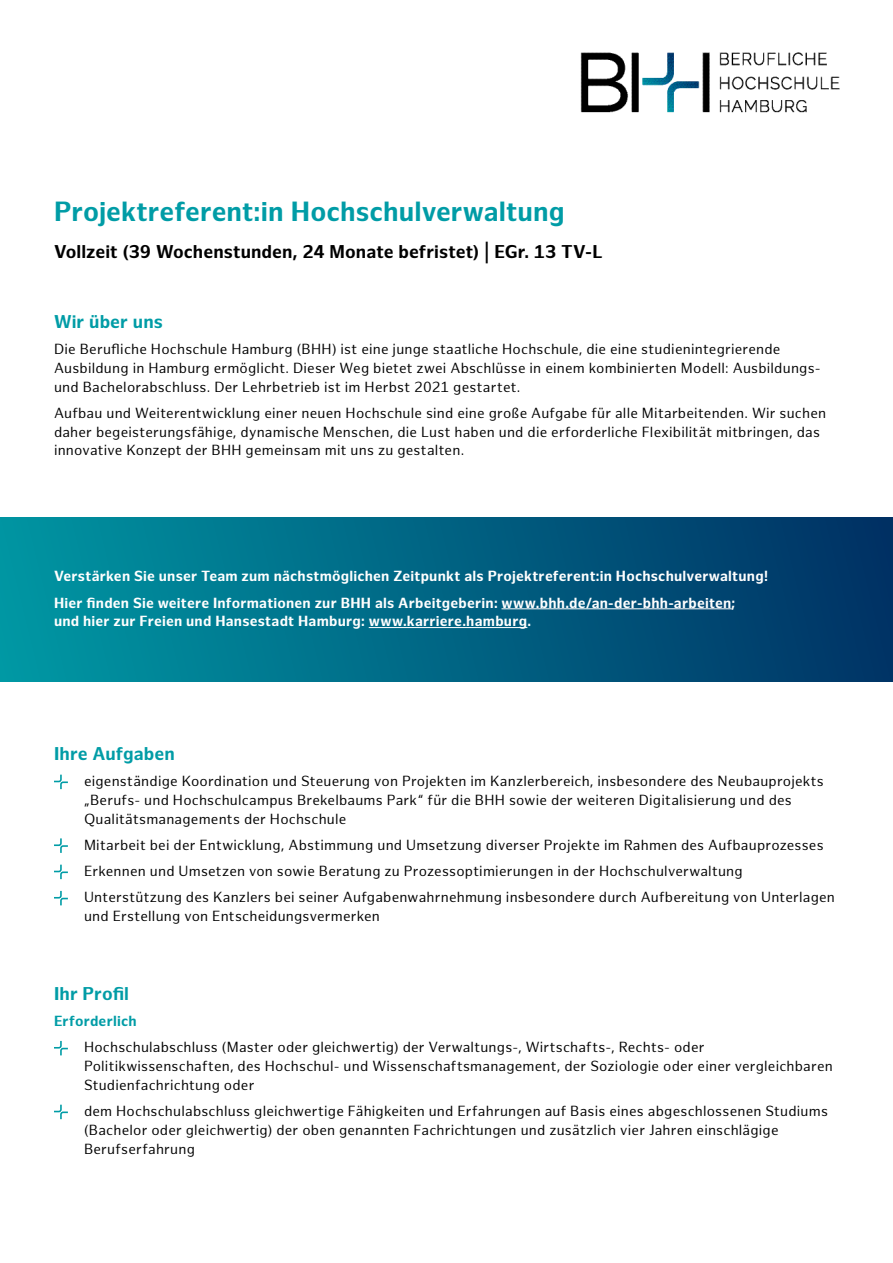
<style>
.page{position:relative;width:893px;height:1263px;background:#fff}
.page>*{position:absolute;margin:0;border:0;box-sizing:border-box;transform-origin:0 0}
.t1{font:700 27px "Hamburg Sans";color:#009ca6}
.t2{font:700 18px "Hamburg Sans";color:#000}
.t3{font:700 18px "Hamburg Sans";letter-spacing:.005em;color:#009ca6}
.t4{font:14.25px/18.8px "Hamburg Sans";letter-spacing:.015em;color:#000}
.t5{font:700 14.25px/26.2px "Hamburg Sans";letter-spacing:.015em;color:#fff}
.t6{font:700 14.25px "Hamburg Sans";letter-spacing:.015em;color:#009ca6}
</style>
<div class="page">
<svg style="left:54px;top:775px;width:14px;height:14px"></svg>
<svg style="left:54px;top:838px;width:14px;height:15px"></svg>
<svg style="left:54px;top:865px;width:14px;height:14px"></svg>
<svg style="left:54px;top:891px;width:14px;height:14px"></svg>
<svg style="left:54px;top:1041px;width:14px;height:14px"></svg>
<svg style="left:54px;top:1105px;width:14px;height:14px"></svg>
<img style="left:580px;top:52px;width:260px;height:61px">
<div style="left:0;top:517px;width:893px;height:165px;background:linear-gradient(to right,#0097a3,#013264)"></div>
<hr style="left:501px;top:608px;width:231px;height:1px;background:#fff">
<hr style="left:369px;top:627px;width:158px;height:1px;background:#fff">
<h1 class="t1" style="left:54px;top:196px;width:512px">Projektreferent:in Hochschulverwaltung</h1>
<p class="t2" style="left:54px;top:241px;width:550px">Vollzeit (39 Wochenstunden, 24 Monate befristet) | EGr. 13 TV-L</p>
<p class="t3" style="left:54px;top:311px;width:111px">Wir über uns</p>
<p class="t4" style="left:54px;top:340px;width:768px">Die Berufliche Hochschule Hamburg (BHH) ist eine junge staatliche Hochschule, die eine studienintegrierende<br>Ausbildung in Hamburg ermöglicht. Dieser Weg bietet zwei Abschlüsse in einem kombinierten Modell: Ausbildungs&shy;und Bachelorabschluss. Der Lehrbetrieb ist im Herbst 2021 gestartet.</p>
<p class="t4" style="left:54px;top:404px;width:774px">Aufbau und Weiterentwicklung einer neuen Hochschule sind eine große Aufgabe für alle Mitarbeitenden. Wir suchen daher begeisterungsfähige, dynamische Menschen, die Lust haben und die erforderliche Flexibilität mitbringen, das innovative Konzept der BHH gemeinsam mit uns zu gestalten.</p>
<p class="t5" style="left:54px;top:564px;width:715px">Verstärken Sie unser Team zum nächstmöglichen Zeitpunkt als Projektreferent:in Hochschulverwaltung!<br>Hier finden Sie weitere Informationen zur BHH als Arbeitgeberin: www.bhh.de/an-der-bhh-arbeiten;</p>
<p class="t5" style="left:54px;top:609px;width:479px">und hier zur Freien und Hansestadt Hamburg: www.karriere.hamburg.</p>
<p class="t3" style="left:54px;top:743px;width:122px">Ihre Aufgaben</p>
<p class="t4" style="left:84px;top:772px;width:741px">eigenständige Koordination und Steuerung von Projekten im Kanzlerbereich, insbesondere des Neubauprojekts „Berufs- und Hochschulcampus Brekelbaums Park“ für die BHH sowie der weiteren Digitalisierung und des<br>Qualitätsmanagements der Hochschule</p>
<p class="t4" style="left:84px;top:832px;width:752px;line-height:26.2px">Mitarbeit bei der Entwicklung, Abstimmung und Umsetzung diverser Projekte im Rahmen des Aufbauprozesses<br>Erkennen und Umsetzen von sowie Beratung zu Prozessoptimierungen in der Hochschulverwaltung<br>Unterstützung des Kanzlers bei seiner Aufgabenwahrnehmung insbesondere durch Aufbereitung von Unterlagen</p>
<p class="t4" style="left:84px;top:907px;width:297px">und Erstellung von Entscheidungsvermerken</p>
<p class="t3" style="left:54px;top:983px;width:77px">Ihr Profil</p>
<p class="t6" style="left:54px;top:1013px;width:84px">Erforderlich</p>
<p class="t4" style="left:84px;top:1038px;width:750px">Hochschulabschluss (Master oder gleichwertig) der Verwaltungs-, Wirtschafts-, Rechts- oder<br>Politikwissenschaften, des Hochschul- und Wissenschaftsmanagement, der Soziologie oder einer vergleichbaren<br>Studienfachrichtung oder</p>
<p class="t4" style="left:84px;top:1102px;width:745px">dem Hochschulabschluss gleichwertige Fähigkeiten und Erfahrungen auf Basis eines abgeschlossenen Studiums (Bachelor oder gleichwertig) der oben genannten Fachrichtungen und zusätzlich vier Jahren einschlägige<br>Berufserfahrung</p>
</div>
